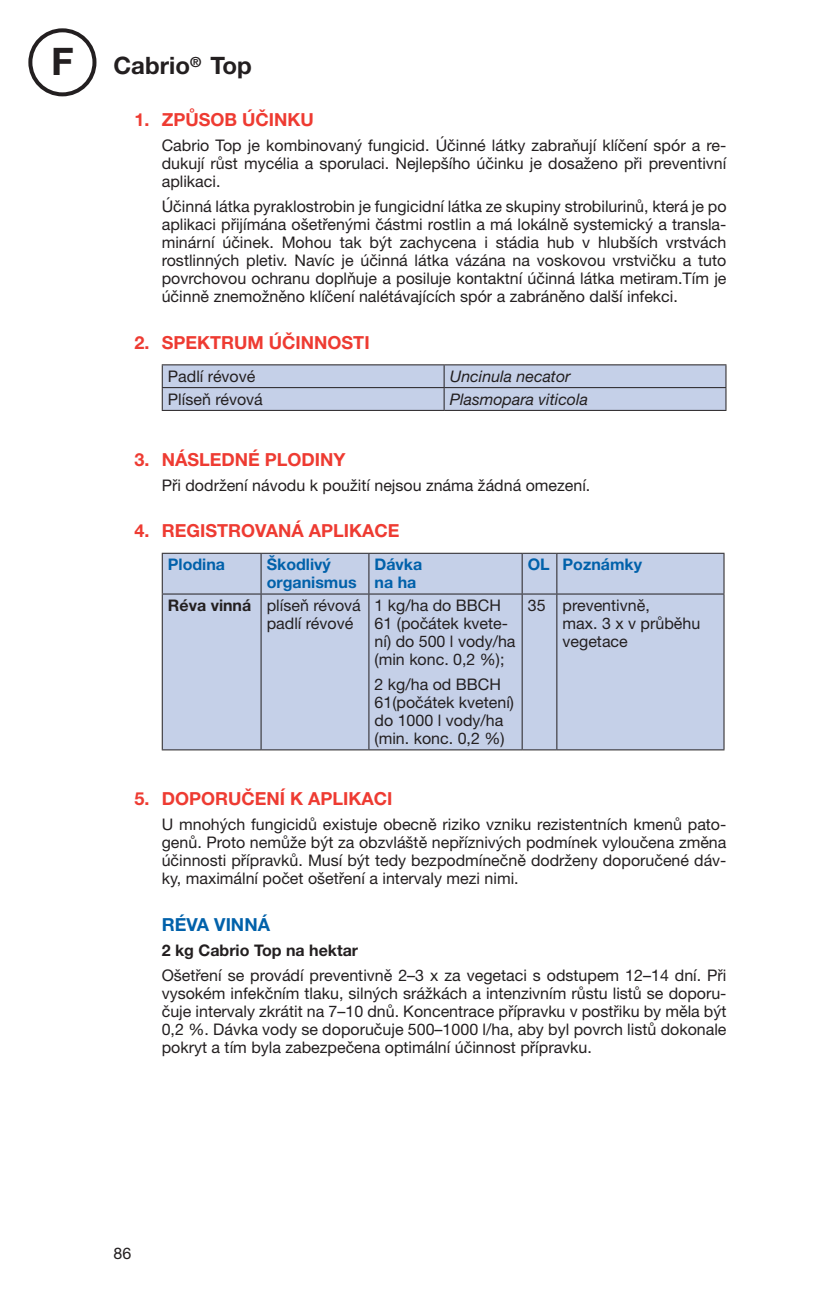
<style>
.page{position:relative;width:840px;height:1304px;background:#fff}
.page>*{position:absolute;margin:0;border:0;box-sizing:border-box;transform-origin:0 0}
.t1{font:700 24px "Helvetica Neue LT Pro";color:#231f20}
.t2{font:700 18px "Helvetica Neue LT Pro";color:#ee3b32}
.t3{font:700 18px "Helvetica Neue LT Pro";color:#0161aa}
.t4{font:16px/18px "Helvetica Neue LT Pro";color:#231f20;text-align:justify}
.t5{font:700 16px/18px "Helvetica Neue LT Pro";color:#0161aa}
.t6{font:italic 16px "Helvetica Neue LT Pro";color:#231f20}
.t7{font:700 16px "Helvetica Neue LT Pro";color:#231f20}
.s1{font-size:38px}
.s2{font-weight:700}
</style>
<div class="page">
<div style="left:28px;top:28px;width:68px;height:68px;border:4px solid #231f20;border-radius:50%"></div>
<hr style="left:162px;top:364px;width:282px;height:1px;background:#231f20">
<hr style="left:444px;top:364px;width:282px;height:1px;background:#231f20">
<svg style="left:162px;top:365px;width:564px;height:45px;background:#bdc7de"></svg>
<hr style="left:162px;top:410px;width:282px;height:1px;background:#231f20">
<hr style="left:444px;top:410px;width:282px;height:1px;background:#231f20">
<div style="left:163px;top:554px;width:560px;height:195px;background:#c5d0e8"></div>
<hr style="left:368px;top:554px;width:1px;height:40px;background:#231f20">
<hr style="left:521px;top:554px;width:1px;height:40px;background:#231f20">
<hr style="left:556px;top:554px;width:1px;height:40px;background:#231f20">
<hr style="left:260px;top:595px;width:1px;height:154px;background:#231f20">
<hr style="left:368px;top:595px;width:1px;height:154px;background:#231f20">
<hr style="left:521px;top:595px;width:1px;height:154px;background:#231f20">
<hr style="left:556px;top:595px;width:1px;height:154px;background:#231f20">
<hr style="left:261px;top:594px;width:108px;height:1px;background:#231f20">
<hr style="left:369px;top:594px;width:153px;height:1px;background:#231f20">
<hr style="left:522px;top:594px;width:34px;height:1px;background:#231f20">
<hr style="left:556px;top:594px;width:168px;height:1px;background:#231f20">
<hr style="left:162px;top:749px;width:99px;height:1px;background:#231f20">
<hr style="left:261px;top:749px;width:108px;height:1px;background:#231f20">
<hr style="left:369px;top:749px;width:153px;height:1px;background:#231f20">
<hr style="left:522px;top:749px;width:34px;height:1px;background:#231f20">
<hr style="left:556px;top:749px;width:168px;height:1px;background:#231f20">
<hr style="left:261px;top:553px;width:108px;height:1px;background:#231f20">
<hr style="left:369px;top:553px;width:153px;height:1px;background:#231f20">
<hr style="left:522px;top:553px;width:34px;height:1px;background:#231f20">
<hr style="left:556px;top:553px;width:168px;height:1px;background:#231f20">
<hr style="left:723px;top:554px;width:1px;height:40px;background:#231f20">
<hr style="left:162px;top:595px;width:1px;height:154px;background:#231f20">
<hr style="left:723px;top:595px;width:1px;height:154px;background:#231f20">
<hr style="left:162px;top:553px;width:99px;height:1px;background:#231f20">
<hr style="left:162px;top:554px;width:1px;height:40px;background:#231f20">
<hr style="left:260px;top:554px;width:1px;height:40px;background:#231f20">
<hr style="left:162px;top:594px;width:99px;height:1px;background:#231f20">
<h1 class="t1" style="left:51px;top:50px;width:202px"><span class="s1">F</span> CABRIO<sup>®</sup> TOP</h1>
<p class="t2" style="left:134px;top:108px;width:53px">1. ZPŮSOB</p>
<p class="t2" style="left:242px;top:108px;width:39px">ÚČINKU</p>
<p class="t4" style="left:162px;top:136px;width:566px">Cabrio Top je kombinovaný fungicid. Účinné látky zabraňují klíčení spór a re&shy;dukují růst mycélia a sporulaci. Nejlepšího účinku je dosaženo při preventivní aplikaci.</p>
<p class="t4" style="left:162px;top:197px;width:566px">Účinná látka pyraklostrobin je fungicidní látka ze skupiny strobilurinů, která je po aplikaci přijímána ošetřenými částmi rostlin a má lokálně systemický a transla&shy;minární účinek. Mohou tak být zachycena i stádia hub v hlubších vrstvách rostlinných pletiv. Navíc je účinná látka vázána na voskovou vrstvičku a tuto povrchovou ochranu doplňuje a posiluje kontaktní účinná látka metiram.Tím je účinně znemožněno klíčení nalétávajících spór a zabráněno další infekci.</p>
<p class="t2" style="left:134px;top:331px;width:53px">2. SPEKTRUM</p>
<p class="t2" style="left:269px;top:331px;width:38px">ÚČINNOSTI</p>
<p class="t4" style="left:168px;top:367px;width:89px">Padlí révové</p>
<p class="t6" style="left:449px;top:366px;width:122px">Uncinula necator</p>
<p class="t4" style="left:168px;top:390px;width:96px">Plíseň révová</p>
<p class="t6" style="left:449px;top:389px;width:140px">Plasmopara viticola</p>
<p class="t2" style="left:134px;top:448px;width:54px">3. NÁSLEDNÉ</p>
<p class="t2" style="left:265px;top:448px;width:13px">PLODINY</p>
<p class="t4" style="left:162px;top:476px;width:430px">Při dodržení návodu k použití nejsou známa žádná omezení.</p>
<p class="t2" style="left:134px;top:519px;width:53px">4. REGISTROVANÁ</p>
<p class="t2" style="left:308px;top:519px;width:13px">APLIKACE</p>
<p class="t5" style="left:168px;top:555px;width:59px">PLODINA</p>
<p class="t5" style="left:266px;top:555px;width:91px">ŠKODLIVÝ<br>ORGANISMUS</p>
<p class="t5" style="left:374px;top:555px;width:49px">DÁVKA<br>NA HA</p>
<p class="t5" style="left:527px;top:555px;width:116px">OL POZNÁMKY</p>
<p class="t4" style="left:266px;top:596px;width:95px;text-indent:-99px"><span class="s2">RÉVA VINNÁ</span> plíseň révová padlí révové</p>
<p class="t4" style="left:374px;top:596px;width:142px;text-align:left">1 kg/ha do BBCH<br>61 (počátek kvete&shy;ní) do 500 l vody/ha (min konc. 0,2 %);</p>
<p class="t4" style="left:374px;top:675px;width:141px;text-align:left">2 kg/ha od BBCH<br>61(počátek kvetení) do 1000 l vody/ha (min. konc. 0,2 %)</p>
<p class="t4" style="left:562px;top:596px;width:139px;text-align:left;text-indent:-35px">35 preventivně,<br>max. 3 x v průběhu vegetace</p>
<p class="t2" style="left:134px;top:787px;width:42px">5. DOPORU</p>
<p class="t2" style="left:241px;top:787px;width:25px">ČENÍ</p>
<p class="t2" style="left:290px;top:787px;width:30px">K APLIKACI</p>
<p class="t4" style="left:162px;top:815px;width:566px">U mnohých fungicidů existuje obecně riziko vzniku rezistentních kmenů pato&shy;genů. Proto nemůže být za obzvláště nepříznivých podmínek vyloučena změna účinnosti přípravků. Musí být tedy bezpodmínečně dodrženy doporučené dáv&shy;ky, maximální počet ošetření a intervaly mezi nimi.</p>
<p class="t3" style="left:113px;top:913px;width:17px">RÉVA</p>
<p class="t3" style="left:214px;top:913px;width:13px">VINNÁ</p>
<p class="t7" style="left:162px;top:940px;width:198px">2 KG CABRIO TOP NA HEKTAR</p>
<p class="t4" style="left:162px;top:966px;width:566px">Ošetření se provádí preventivně 2–3 x za vegetaci s odstupem 12–14 dní. Při vysokém infekčním tlaku, silných srážkách a intenzivním růstu listů se doporu&shy;čuje intervaly zkrátit na 7–10 dnů. Koncentrace přípravku v postřiku by měla být 0,2 %. Dávka vody se doporučuje 500–1000 l/ha, aby byl povrch listů dokonale pokryt a tím byla zabezpečena optimální účinnost přípravku.</p>
<p class="t4" style="left:113px;top:1244px;width:19px">86</p>
</div>
